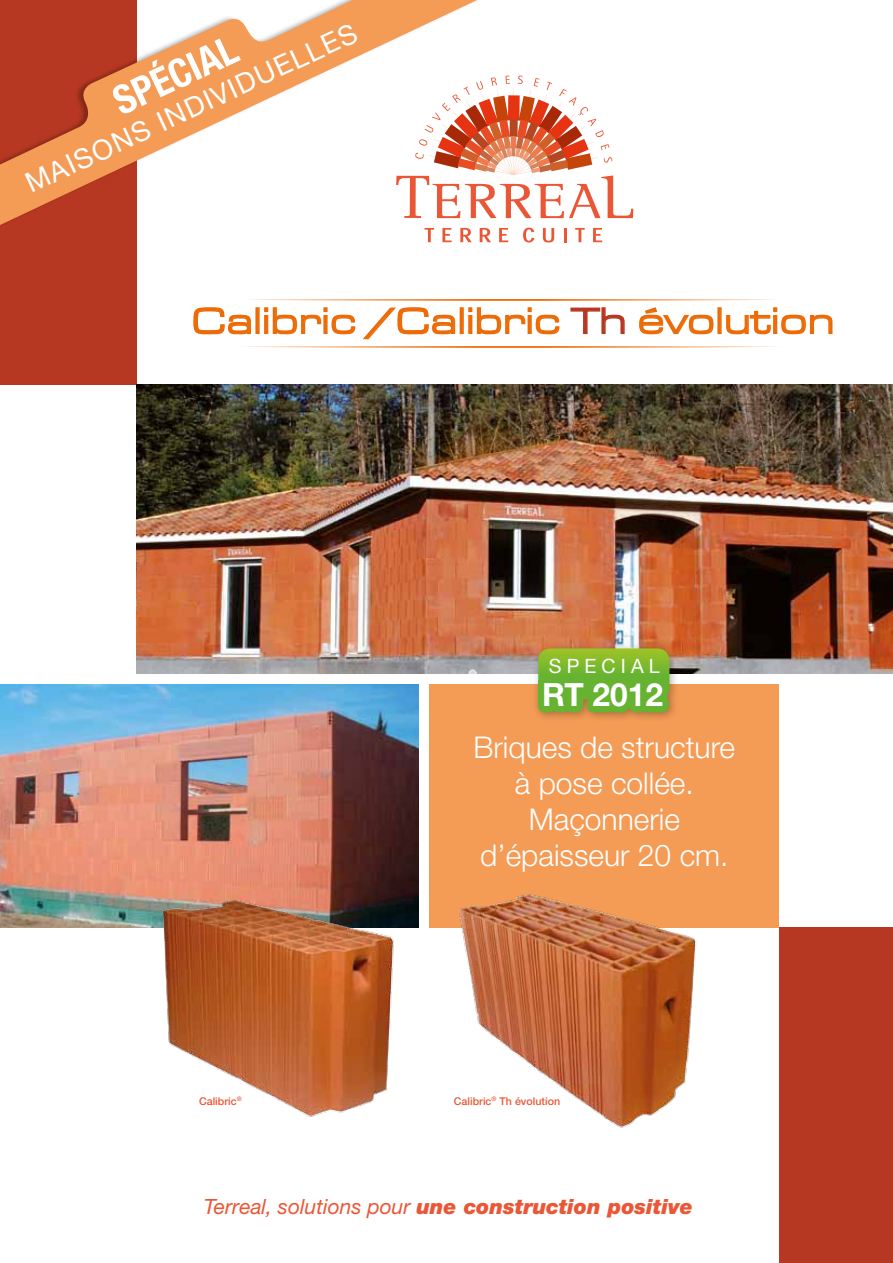
<style>
.page{position:relative;width:893px;height:1263px;background:#fff}
.page>*{position:absolute;margin:0;border:0;box-sizing:border-box;transform-origin:0 0}
.t1{font:700 condensed 39.75px "Helvetica Neue";color:#fff}
.t2{font:37.5px "E Eurostile";color:#ed6b06}
.t3{font:700 31.95px "Helvetica Neue";color:#fff}
.t4{font:300 30px/36px "Helvetica Neue";color:#fff;text-align:center}
.t5{font:27.75px "Helvetica Neue";color:#fff}
.t6{font:italic 900 21px "Helvetica Neue";color:#ea5736}
.t7{font:19.65px "Helvetica Neue";letter-spacing:.26em;color:#fff}
.t8{font:500 10.65px "Helvetica Neue";color:#ea5736}
.s1{color:#b73822}
.s2{font-weight:400}
</style>
<div class="page">
<div style="left:0;top:0;width:136px;height:384px;background:#b73822"></div>
<svg style="left:0;top:0;width:532px;height:284px"></svg>
<svg style="left:425px;top:228px;width:9px;height:14px"></svg>
<svg style="left:442px;top:228px;width:10px;height:14px"></svg>
<svg style="left:460px;top:228px;width:12px;height:14px"></svg>
<svg style="left:480px;top:228px;width:11px;height:14px"></svg>
<svg style="left:499px;top:228px;width:9px;height:14px"></svg>
<svg style="left:523px;top:228px;width:11px;height:14px"></svg>
<svg style="left:543px;top:228px;width:11px;height:14px"></svg>
<hr style="left:564px;top:228px;width:3px;height:14px;background:#ea5736">
<svg style="left:575px;top:228px;width:10px;height:14px"></svg>
<svg style="left:593px;top:228px;width:9px;height:14px"></svg>
<svg style="left:396px;top:76px;width:237px;height:142px"></svg>
<img style="left:136px;top:384px;width:757px;height:289px">
<div style="left:429px;top:684px;width:350px;height:243px;background:#f49b56"></div>
<div style="left:779px;top:927px;width:114px;height:336px;background:#b73822"></div>
<img style="left:0;top:684px;width:419px;height:243px">
<img style="left:418px;top:879px;width:314px;height:249px">
<svg style="left:193px;top:299px;width:640px;height:49px"></svg>
<img style="left:139px;top:883px;width:288px;height:241px">
<div style="left:532px;top:642px;width:148px;height:81px;background:#000;opacity:.3"></div>
<svg style="left:532px;top:648px;width:146px;height:71px;background:#86ae38"></svg>
<p class="t5" style="left:20px;top:169px;width:364px;rotate:-25deg">maison s in dividuelleS</p>
<h1 class="t1" style="left:105px;top:81px;width:134px;rotate:-25deg">Spécial</h1>
<p class="t2" style="left:191px;top:296px;width:645px">Calibric /Calibric <span class="s1">Th</span> évolution</p>
<p class="t7" style="left:549px;top:655px;width:112px">SPECIAL</p>
<p class="t3" style="left:542px;top:675px;width:122px">RT 2012</p>
<p class="t8" style="left:199px;top:1095px;width:44px">Calibric<sup>®</sup></p>
<p class="t4" style="left:473px;top:729px;width:263px">Briques de structure à pose collée.<br>Maçonnerie d’épaisseur 20 cm.</p>
<p class="t8" style="left:454px;top:1095px;width:108px">Calibric<sup>®</sup> Th évolution</p>
<p class="t6" style="left:204px;top:1193px;width:491px"><span class="s2">Terreal, solutions pour</span> une construction positive</p>
</div>
